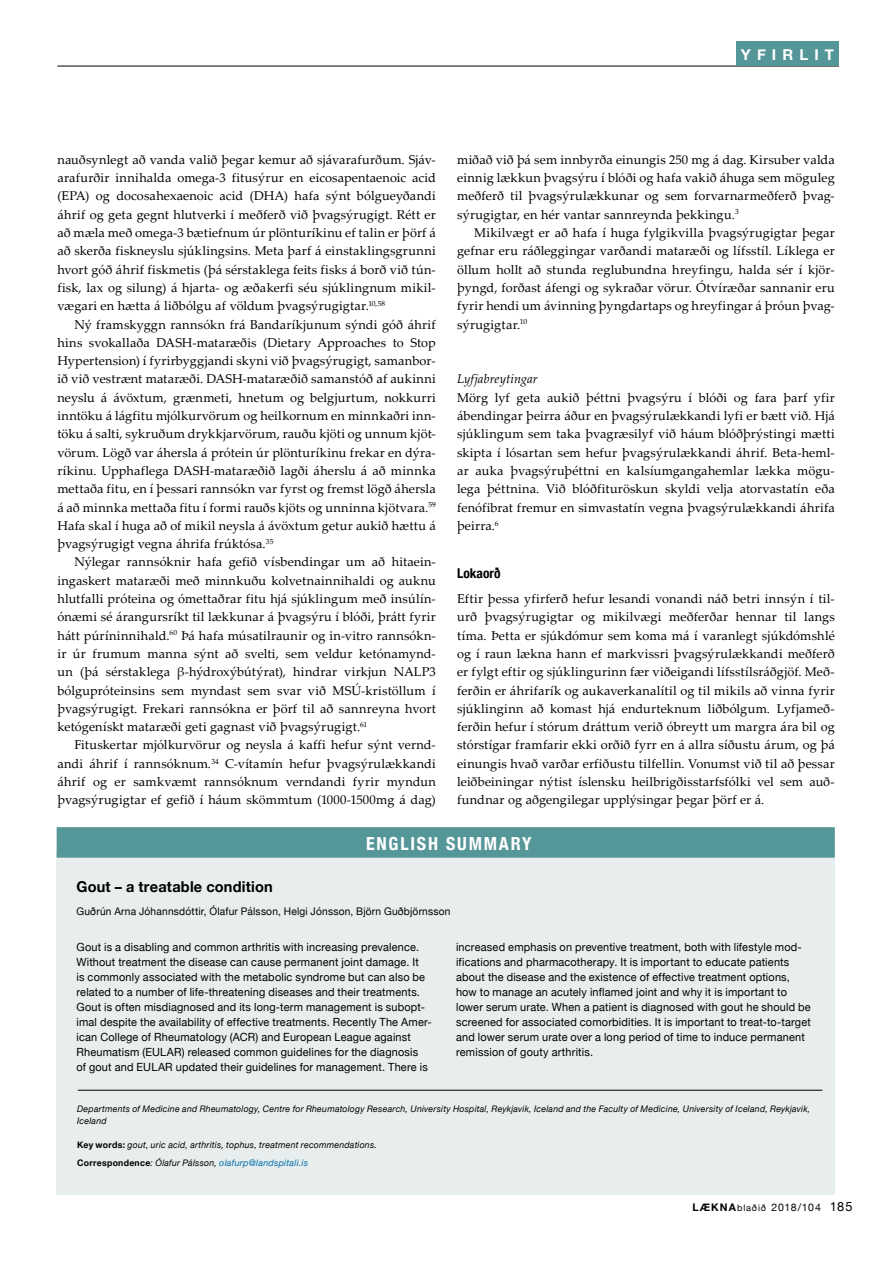
<style>
.page{position:relative;width:893px;height:1263px;background:#fff}
.page>*{position:absolute;margin:0;border:0;box-sizing:border-box;transform-origin:0 0}
.t1{font:700 condensed 18px "Helvetica Neue";letter-spacing:.1em;color:#fff}
.t2{font:700 15px "Helvetica Neue";letter-spacing:.015em;color:#000}
.t3{font:700 15px "Helvetica Neue";letter-spacing:.405em;color:#fff}
.t4{font:700 condensed 13.5px "Helvetica Neue";color:#000}
.t5{font:12.75px/18.3px "Palatino Linotype";letter-spacing:.01em;color:#000;text-align:justify}
.t6{font:italic 12.75px "Palatino Linotype";color:#000}
.t7{font:11.25px/15px "Helvetica Neue";letter-spacing:.02em;color:#000}
.t8{font:10.5px "Helvetica Neue";letter-spacing:.02em;color:#000}
.t9{font:italic 9px/12px "Helvetica Neue";letter-spacing:.025em;color:#000}
.s1{font-weight:700;font-style:normal}
.s2{color:#006eab}
.s3{font-weight:700}
.s4{font-size:9px}
.s5{font-size:12.75px}
</style>
<div class="page">
<hr style="left:57px;top:66px;width:782px;height:1px;background:#000">
<div style="left:57px;top:851px;width:778px;height:344px;background:#e8eded"></div>
<div style="left:57px;top:828px;width:777px;height:29px;background:#559698"></div>
<div style="left:57px;top:827px;width:778px;height:31px;border:2px solid #559698"></div>
<hr style="left:78px;top:1090px;width:744px;height:1px;background:#000">
<div style="left:736px;top:41px;width:103px;height:25px;background:#559698"></div>
<p class="t3" style="left:741px;top:42px;width:95px">YFIRLIT</p>
<p class="t5" style="left:457px;top:150px;width:379px">miðað við þá sem innbyrða einungis 250 mg á dag. Kirsuber valda einnig lækkun þvagsýru í blóði og hafa vakið áhuga sem möguleg meðferð til þvagsýrulækkunar og sem forvarnarmeðferð þvag&shy;sýrugigtar, en hér vantar sannreynda þekkingu.<sup>3</sup></p>
<p class="t5" style="left:457px;top:223px;width:379px;text-indent:17px">Mikilvægt er að hafa í huga fylgikvilla þvagsýrugigtar þegar gefnar eru ráðleggingar varðandi mataræði og lífsstíl. Líklega er öllum hollt að stunda reglubundna hreyfingu, halda sér í kjör&shy;þyngd, forðast áfengi og sykraðar vörur. Ótvíræðar sannanir eru fyrir hendi um ávinning þyngdartaps og hreyfingar á þróun þvag&shy;sýrugigtar.<sup>10</sup></p>
<p class="t5" style="left:57px;top:150px;width:380px">nauðsynlegt að vanda valið þegar kemur að sjávarafurðum. Sjáv&shy;arafurðir innihalda omega-3 fitusýrur en eicosapentaenoic acid (EPA) og docosahexaenoic acid (DHA) hafa sýnt bólgueyðandi áhrif og geta gegnt hlutverki í meðferð við þvagsýrugigt. Rétt er að mæla með omega-3 bætiefnum úr plönturíkinu ef talin er þörf á að skerða fiskneyslu sjúklingsins. Meta þarf á einstaklingsgrunni hvort góð áhrif fiskmetis (þá sérstaklega feits fisks á borð við tún&shy;fisk, lax og silung) á hjarta- og æðakerfi séu sjúklingnum mikil&shy;vægari en hætta á liðbólgu af völdum þvagsýrugigtar.<sup>10,58</sup></p>
<p class="t5" style="left:57px;top:315px;width:380px;text-indent:17px">Ný framskyggn rannsókn frá Bandaríkjunum sýndi góð áhrif hins svokallaða DASH-mataræðis (Dietary Approaches to Stop Hypertension) í fyrirbyggjandi skyni við þvagsýrugigt, samanbor&shy;ið við vestrænt mataræði. DASH-mataræðið samanstóð af aukinni neyslu á ávöxtum, grænmeti, hnetum og belgjurtum, nokkurri inntöku á lágfitu mjólkurvörum og heilkornum en minnkaðri inn&shy;töku á salti, sykruðum drykkjarvörum, rauðu kjöti og unnum kjöt&shy;vörum. Lögð var áhersla á prótein úr plönturíkinu frekar en dýra&shy;ríkinu. Upphaflega DASH-mataræðið lagði áherslu á að minnka mettaða fitu, en í þessari rannsókn var fyrst og fremst lögð áhersla á að minnka mettaða fitu í formi rauðs kjöts og unninna kjötvara.<sup>59<br></sup>Hafa skal í huga að of mikil neysla á ávöxtum getur aukið hættu á þvagsýrugigt vegna áhrifa frúktósa.<sup>35</sup></p>
<p class="t5" style="left:57px;top:552px;width:380px;text-indent:17px">Nýlegar rannsóknir hafa gefið vísbendingar um að hitaein&shy;ingaskert mataræði með minnkuðu kolvetnainnihaldi og auknu hlutfalli próteina og ómettaðrar fitu hjá sjúklingum með insúlín&shy;ónæmi sé árangursríkt til lækkunar á þvagsýru í blóði, þrátt fyrir hátt púríninnihald.<sup>60</sup> Þá hafa músatilraunir og in-vitro rannsókn&shy;ir úr frumum manna sýnt að svelti, sem veldur ketónamynd&shy;un (þá sérstaklega β-hýdroxýbútýrat), hindrar virkjun NALP3 bólgupróteinsins sem myndast sem svar við MSÚ-kristöllum í þvagsýrugigt. Frekari rannsókna er þörf til að sannreyna hvort ketógenískt mataræði geti gagnast við þvagsýrugigt.<sup>61</sup></p>
<p class="t5" style="left:57px;top:735px;width:380px;text-indent:17px">Fituskertar mjólkurvörur og neysla á kaffi hefur sýnt vernd&shy;andi áhrif í rannsóknum.<sup>34</sup> C-vítamín hefur þvagsýrulækkandi áhrif og er samkvæmt rannsóknum verndandi fyrir myndun þvagsýrugigtar ef gefið í háum skömmtum (1000-1500mg á dag)</p>
<p class="t6" style="left:457px;top:370px;width:82px">Lyfjabreytingar</p>
<p class="t5" style="left:457px;top:388px;width:379px">Mörg lyf geta aukið þéttni þvagsýru í blóði og fara þarf yfir ábendingar þeirra áður en þvagsýrulækkandi lyfi er bætt við. Hjá sjúklingum sem taka þvagræsilyf við háum blóðþrýstingi mætti skipta í lósartan sem hefur þvagsýrulækkandi áhrif. Beta-heml&shy;ar auka þvagsýruþéttni en kalsíumgangahemlar lækka mögu&shy;lega þéttnina. Við blóðfituröskun skyldi velja atorvastatín eða fenófibrat fremur en simvastatín vegna þvagsýrulækkandi áhrifa þeirra.<sup>6</sup></p>
<p class="t4" style="left:457px;top:562px;width:45px">Lokaorð</p>
<p class="t5" style="left:457px;top:589px;width:379px">Eftir þessa yfirferð hefur lesandi vonandi náð betri innsýn í til&shy;urð þvagsýrugigtar og mikilvægi meðferðar hennar til langs tíma. Þetta er sjúkdómur sem koma má í varanlegt sjúkdómshlé og í raun lækna hann ef markvissri þvagsýrulækkandi meðferð er fylgt eftir og sjúklingurinn fær viðeigandi lífsstílsráðgjöf. Með&shy;ferðin er áhrifarík og aukaverkanalítil og til mikils að vinna fyrir sjúklinginn að komast hjá endurteknum liðbólgum. Lyfjameð&shy;ferðin hefur í stórum dráttum verið óbreytt um margra ára bil og stórstígar framfarir ekki orðið fyrr en á allra síðustu árum, og þá einungis hvað varðar erfiðustu tilfellin. Vonumst við til að þessar leiðbeiningar nýtist íslensku heilbrigðisstarfsfólki vel sem auð&shy;fundnar og aðgengilegar upplýsingar þegar þörf er á.</p>
<h1 class="t1" style="left:366px;top:828px;width:167px">ENGLISH SUMMARY</h1>
<p class="t2" style="left:76px;top:875px;width:198px">Gout – a treatable condition</p>
<p class="t8" style="left:76px;top:904px;width:376px">Guðrún Arna Jóhannsdóttir, Ólafur Pálsson, Helgi Jónsson, Björn Guðbjörnsson</p>
<p class="t7" style="left:76px;top:940px;width:357px">Gout is a disabling and common arthritis with increasing prevalence.<br>Without treatment the disease can cause permanent joint damage. It<br>is commonly associated with the metabolic syndrome but can also be related to a number of life-threatening diseases and their treatments.<br>Gout is often misdiagnosed and its long-term management is subopt&shy;imal despite the availability of effective treatments. Recently The Amer&shy;ican College of Rheumatology (ACR) and European League against Rheumatism (EULAR) released common guidelines for the diagnosis<br>of gout and EULAR updated their guidelines for management. There is</p>
<p class="t7" style="left:456px;top:940px;width:356px">increased emphasis on preventive treatment, both with lifestyle mod&shy;ifications and pharmacotherapy. It is important to educate patients about the disease and the existence of effective treatment options, how to manage an acutely inflamed joint and why it is important to lower serum urate. When a patient is diagnosed with gout he should be screened for associated comorbidities. It is important to treat-to-target and lower serum urate over a long period of time to induce permanent remission of gouty arthritis.</p>
<p class="t9" style="left:77px;top:1103px;width:735px">Departments of Medicine and Rheumatology, Centre for Rheumatology Research, University Hospital, Reykjavik, Iceland and the Faculty of Medicine, University of Iceland, Reykjavik,<br>Iceland</p>
<p class="t9" style="left:77px;top:1136px;width:301px;line-height:18px"><span class="s1">Key words:</span> gout, uric acid, arthritis, tophus, treatment recommendations.<br><span class="s1">Correspondence</span>: Ólafur Pálsson, <span class="s2">olafurp@landspitali.is</span></p>
<p class="t8" style="left:692px;top:1200px;width:162px"><span class="s3">LÆKNA</span><span class="s4">blaðið</span> 2018/104 <span class="s5">185</span></p>
</div>
